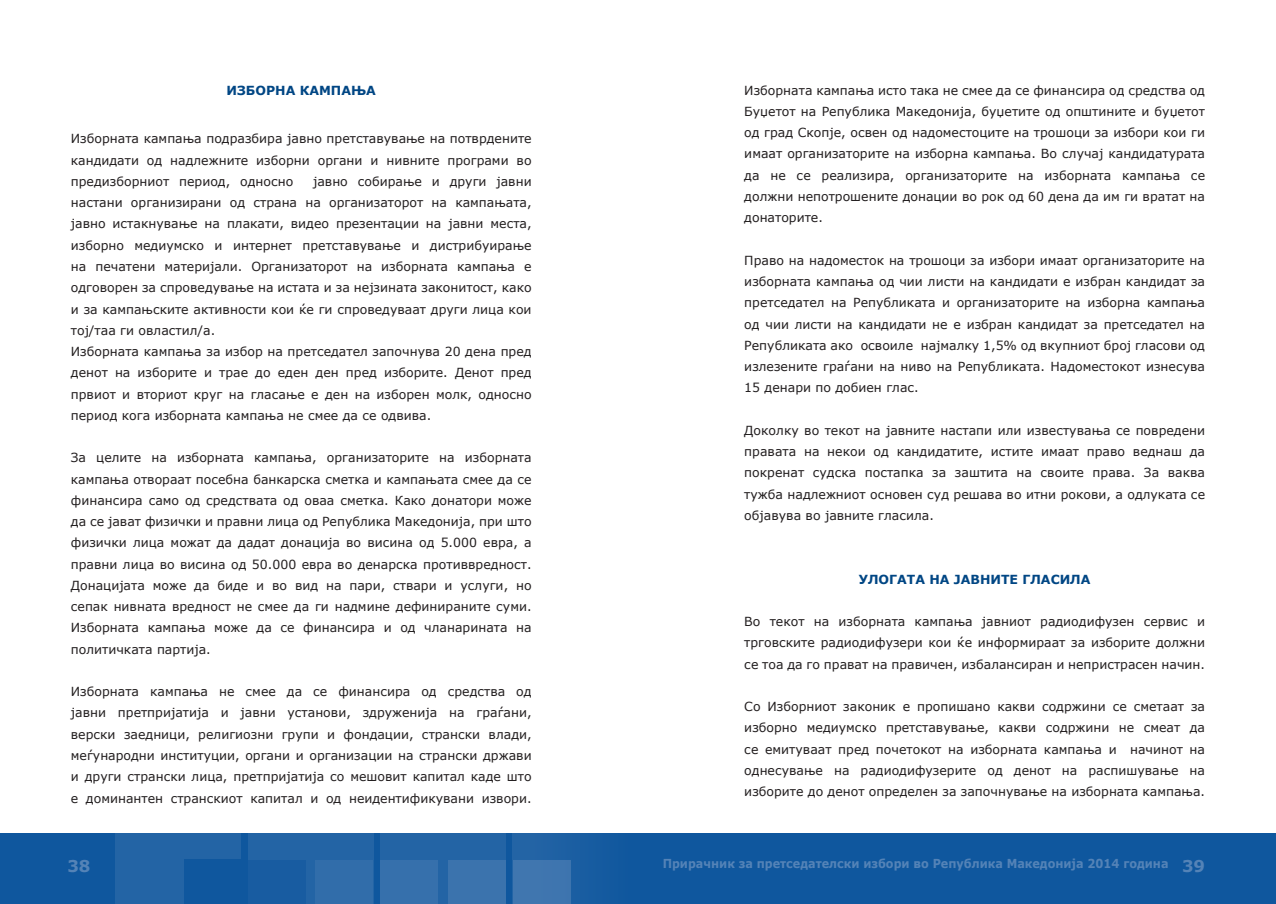
<style>
.page{position:relative;width:1276px;height:904px;background:#fff}
.page>*{position:absolute;margin:0;border:0;box-sizing:border-box;transform-origin:0 0}
.t1{font:700 16.25px "Verdana";color:#5483b7}
.t2{font:12.5px/21.2px "Verdana";color:#231f20;text-align:justify}
.t3{font:700 12.5px "Verdana";color:#004684}
.t4{font:700 12.38px "Verdana";color:#5483b7;scale:.91 1}
.s1{font-size:16.25px}
</style>
<div class="page">
<div style="left:638px;top:833px;width:638px;height:71px;background:#0f579e"></div>
<div style="left:0;top:833px;width:638px;height:71px;background:#0f579e"></div>
<div style="left:116px;top:833px;width:125px;height:71px;background:#2364a5"></div>
<div style="left:248px;top:833px;width:125px;height:71px;background:#2364a5"></div>
<div style="left:380px;top:833px;width:126px;height:71px;background:#2364a5"></div>
<div style="left:513px;top:833px;width:125px;height:71px;background:#175ca0"></div>
<div style="left:248px;top:859px;width:58px;height:45px;background:#185ca1"></div>
<div style="left:184px;top:859px;width:57px;height:45px;background:#0f579e"></div>
<div style="left:315px;top:859px;width:58px;height:45px;background:#316daa"></div>
<div style="left:448px;top:859px;width:58px;height:45px;background:#3b73ad"></div>
<div style="left:513px;top:859px;width:57px;height:45px;background:#3f76af"></div>
<div style="left:380px;top:859px;width:58px;height:45px;background:#3670ac"></div>
<p class="t3" style="left:227px;top:81px;width:151px">Изборна кампања</p>
<p class="t2" style="left:71px;top:128px;width:462px">Изборната кампања подразбира јавно претставување на потврдените кандидати од надлежните изборни органи и нивните програми во предизборниот период, односно</p>
<p class="t2" style="left:71px;top:171px;width:462px;text-align:left;text-indent:242px">јавно собирање и други јавни настани организирани од страна на организаторот на кампањата, јавно истакнување на плакати, видео презентации на јавни места, изборно медиумско и интернет претставување и дистрибуирање на печатени материјали. Организаторот на изборната кампања е одговорен за спроведување на истата и за нејзината законитост, како и за кампањските активности кои ќе ги спроведуваат други лица кои тој/таа ги овластил/а.<br>Изборната кампања за избор на претседател започнува 20 дена пред денот на изборите и трае до еден ден пред изборите. Денот пред првиот и вториот круг на гласање е ден на изборен молк, односно период кога изборната кампања не смее да се одвива.</p>
<p class="t2" style="left:71px;top:447px;width:462px">За целите на изборната кампања, организаторите на изборната кампања отвораат посебна банкарска сметка и кампањата смее да се финансира само од средствата од оваа сметка. Како донатори може да се јават физички и правни лица од Република Македонија, при што физички лица можат да дадат донација во висина од 5.000 евра, а правни лица во висина од 50.000 евра во денарска противвредност.<br>Донацијата може да биде и во вид на пари, ствари и услуги, но сепак нивната вредност не смее да ги надмине дефинираните суми.<br>Изборната кампања може да се финансира и од чланарината на политичката партија.</p>
<p class="t2" style="left:71px;top:681px;width:462px">Изборната кампања не смее да се финансира од средства од јавни претпријатија и јавни установи, здруженија на граѓани, верски заедници, религиозни групи и фондации, странски влади, меѓународни институции, органи и организации на странски држави и други странски лица, претпријатија со мешовит капитал каде што е доминантен странскиот капитал и од неидентификувани извори.</p>
<p class="t2" style="left:744px;top:79px;width:462px">Изборната кампања исто така не смее да се финансира од средства од Буџетот на Република Македонија, буџетите од општините и буџетот од град Скопје, освен од надоместоците на трошоци за избори кои ги имаат организаторите на изборна кампања. Во случај кандидатурата да не се реализира, организаторите на изборната кампања се должни непотрошените донации во рок од 60 дена да им ги вратат на донаторите.</p>
<p class="t2" style="left:744px;top:249px;width:462px">Право на надоместок на трошоци за избори имаат организаторите на изборната кампања од чии листи на кандидати е избран кандидат за претседател на Републиката и организаторите на изборна кампања од чии листи на кандидати не е избран кандидат за претседател на Републиката ако освоиле најмалку 1,5% од вкупниот број гласови од излезените граѓани на ниво на Републиката. Надоместокот изнесува 15 денари по добиен глас.</p>
<p class="t2" style="left:744px;top:419px;width:462px">Доколку во текот на јавните настапи или известувања се повредени правата на некои од кандидатите, истите имаат право веднаш да покренат судска постапка за заштита на своите права. За ваква тужба надлежниот основен суд решава во итни рокови, а одлуката се објавува во јавните гласила.</p>
<p class="t3" style="left:859px;top:570px;width:233px">Улогата на јавните гласила</p>
<p class="t2" style="left:744px;top:611px;width:462px">Во текот на изборната кампања јавниот радиодифузен сервис и трговските радиодифузери кои ќе информираат за изборите должни се тоа да го прават на правичен, избалансиран и непристрасен начин.</p>
<p class="t2" style="left:744px;top:696px;width:462px">Со Изборниот законик е пропишано какви содржини се сметаат за изборно медиумско претставување, какви содржини не смеат да се емитуваат пред почетокот на изборната кампања и начинот на однесување на радиодифузерите од денот на распишување на изборите до денот определен за започнување на изборната кампања.</p>
<h1 class="t1" style="left:67px;top:854px;width:25px">38</h1>
<p class="t4" style="left:662px;top:855px;width:597px">Прирачник за претседателски избори во Република Македонија 2014 година <span class="s1">39</span></p>
</div>
